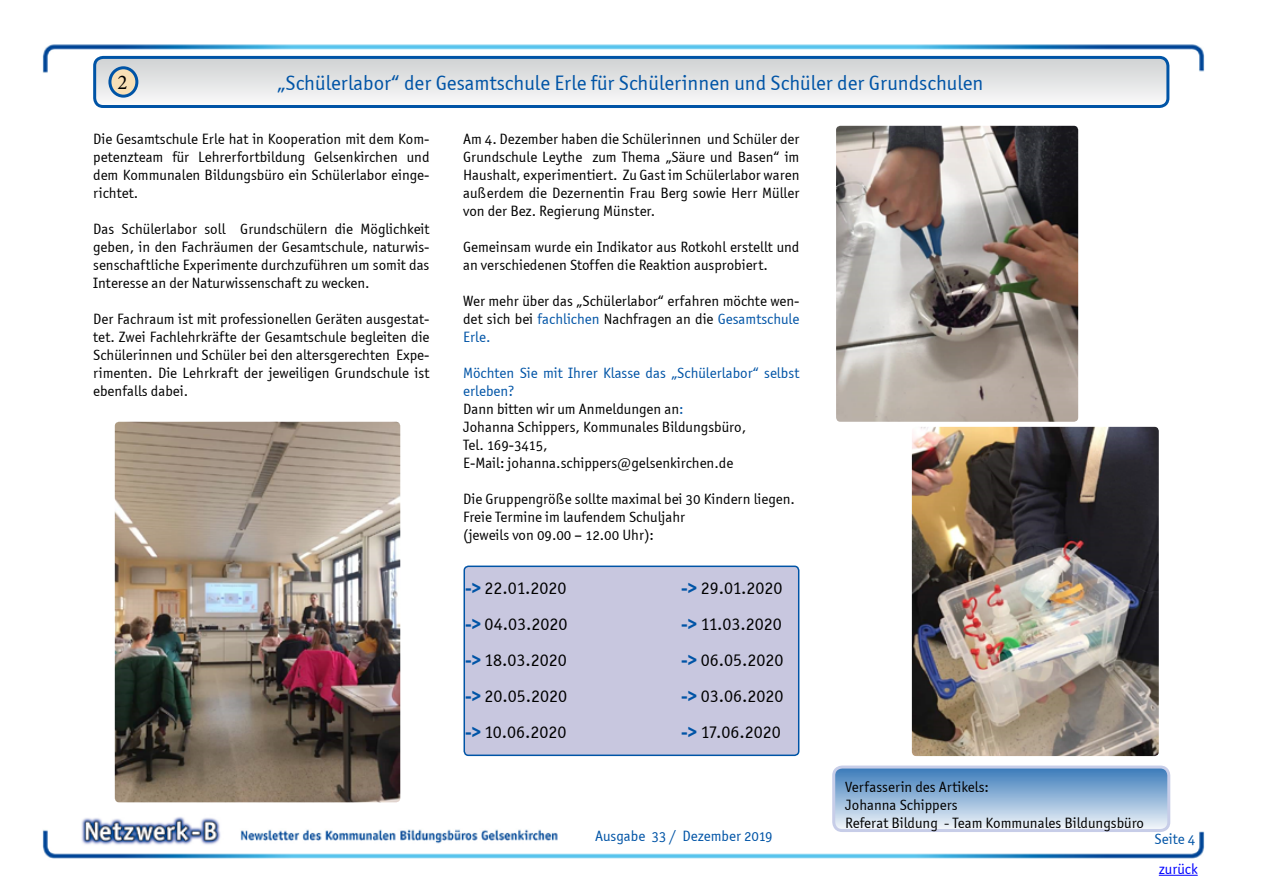
<style>
.page{position:relative;width:1263px;height:893px;background:#fff}
.page>*{position:absolute;margin:0;border:0;box-sizing:border-box;transform-origin:0 0}
.t1{font:21px "Officina Sans OSITCTT Book";color:#0054a6}
.t2{font:21px "Minion Pro";color:#000}
.t3{font:18px "Officina Sans ITC Boo";color:#000}
.t4{font:15px/18px "Officina Sans OSITCTT Book";color:#000;text-align:justify}
.t5{font:15px/18px "Officina Sans ITC Boo";color:#000}
.t6{font:15px "Officina Sans OSITCTT Book";color:#0054a6}
.t7{font:15px "Officina Sans OSITCTT Book";color:#00f}
.s1{color:#0054a6}
.s2{font-family:"Officina Sans ITC";font-weight:700;color:#0054a6}
</style>
<div class="page">
<img style="left:42px;top:44px;width:1163px;height:832px">
<hr style="left:1159px;top:875px;width:39px;height:1px;background:#00f">
<svg style="left:95px;top:57px;width:1073px;height:49px"></svg>
<div style="left:93px;top:56px;width:1076px;height:52px;border:3px solid #0054a6;border-radius:9px"></div>
<div style="left:110px;top:68px;width:27px;height:28px;background:#f8e0b6;border-radius:50%"></div>
<div style="left:108px;top:66px;width:30px;height:32px;border:3px solid #0054a6;border-radius:50%"></div>
<div style="left:464px;top:566px;width:335px;height:189px;background:#c8c7df;border-radius:4px"></div>
<div style="left:463px;top:566px;width:336px;height:190px;border:2px solid #0054a6;border-radius:4px"></div>
<div style="left:834px;top:767px;width:335px;height:63px;background:linear-gradient(to bottom,#3879b9,#f4f7fb);border-radius:9px"></div>
<div style="left:832px;top:765px;width:338px;height:67px;border:3px solid #c7cde8;border-radius:9px"></div>
<img style="left:836px;top:126px;width:242px;height:296px">
<img style="left:115px;top:422px;width:285px;height:380px">
<img style="left:912px;top:427px;width:247px;height:329px">
<h1 class="t2" style="left:118px;top:68px;width:12px">2</h1>
<h1 class="t1" style="left:277px;top:70px;width:708px">„Schülerlabor“ der Gesamtschule Erle für Schülerinnen und Schüler der Grundschulen</h1>
<p class="t4" style="left:93px;top:130px;width:338px">Die Gesamtschule Erle hat in Kooperation mit dem Kom&shy;petenzteam für Lehrerfortbildung Gelsenkirchen und dem Kommunalen Bildungsbüro ein Schülerlabor einge&shy;richtet.</p>
<p class="t4" style="left:93px;top:220px;width:338px">Das Schülerlabor soll Grundschülern die Möglichkeit geben, in den Fachräumen der Gesamtschule, naturwis&shy;senschaftliche Experimente durchzuführen um somit das Interesse an der Naturwissenschaft zu wecken.</p>
<p class="t4" style="left:93px;top:310px;width:338px">Der Fachraum ist mit professionellen Geräten ausgestat&shy;tet. Zwei Fachlehrkräfte der Gesamtschule begleiten die Schülerinnen und Schüler bei den altersgerechten Expe&shy;rimenten. Die Lehrkraft der jeweiligen Grundschule ist ebenfalls dabei.</p>
<p class="t4" style="left:463px;top:130px;width:338px">Am 4. Dezember haben die Schülerinnen und Schüler der Grundschule Leythe zum Thema „Säure und Basen“ im Haushalt, experimentiert. Zu Gast im Schülerlabor waren außerdem die Dezernentin Frau Berg sowie Herr Müller von der Bez. Regierung Münster.</p>
<p class="t4" style="left:463px;top:238px;width:338px">Gemeinsam wurde ein Indikator aus Rotkohl erstellt und an verschiedenen Stoffen die Reaktion ausprobiert.</p>
<p class="t4" style="left:463px;top:292px;width:338px">Wer mehr über das „Schülerlabor“ erfahren möchte wen&shy;det sich bei <span class="s1">fachlichen</span> Nachfragen an die <span class="s1">Gesamtschule Erle.</span></p>
<p class="t4" style="left:463px;top:364px;width:338px;text-align:left"><span class="s1">Möchten Sie mit Ihrer Klasse das „Schülerlabor“ selbst erleben?<br></span>Dann bitten wir um Anmeldungen an<span class="s1">:<br></span>Johanna Schippers, Kommunales Bildungsbüro,<br>Tel. 169-3415,<br>E-Mail: johanna.schippers@gelsenkirchen.de</p>
<p class="t4" style="left:463px;top:490px;width:333px;text-align:left">Die Gruppengröße sollte maximal bei 30 Kindern liegen.<br>Freie Termine im laufendem Schuljahr<br>(jeweils von 09.00 – 12.00 Uhr):</p>
<p class="t3" style="left:465px;top:578px;width:103px"><span class="s2">-&gt;</span> 22.01.2020</p>
<p class="t3" style="left:681px;top:578px;width:103px"><span class="s2">-&gt;</span> 29.01.2020</p>
<p class="t3" style="left:465px;top:614px;width:104px"><span class="s2">-&gt;</span> 04.03.2020</p>
<p class="t3" style="left:681px;top:614px;width:102px"><span class="s2">-&gt;</span> 11.03.2020</p>
<p class="t3" style="left:465px;top:650px;width:103px"><span class="s2">-&gt;</span> 18.03.2020</p>
<p class="t3" style="left:681px;top:650px;width:104px"><span class="s2">-&gt;</span> 06.05.2020</p>
<p class="t3" style="left:465px;top:686px;width:104px"><span class="s2">-&gt;</span> 20.05.2020</p>
<p class="t3" style="left:681px;top:686px;width:104px"><span class="s2">-&gt;</span> 03.06.2020</p>
<p class="t3" style="left:465px;top:722px;width:103px"><span class="s2">-&gt;</span> 10.06.2020</p>
<p class="t3" style="left:681px;top:722px;width:101px"><span class="s2">-&gt;</span> 17.06.2020</p>
<p class="t5" style="left:845px;top:778px;width:300px">Verfasserin des Artikels:<br>Johanna Schippers<br>Referat Bildung - Team Kommunales Bildungsbüro</p>
<p class="t6" style="left:595px;top:827px;width:179px">Ausgabe 33 / Dezember 2019</p>
<p class="t6" style="left:1155px;top:830px;width:42px">Seite 4</p>
<p class="t7" style="left:1159px;top:860px;width:40px">zurück</p>
</div>
